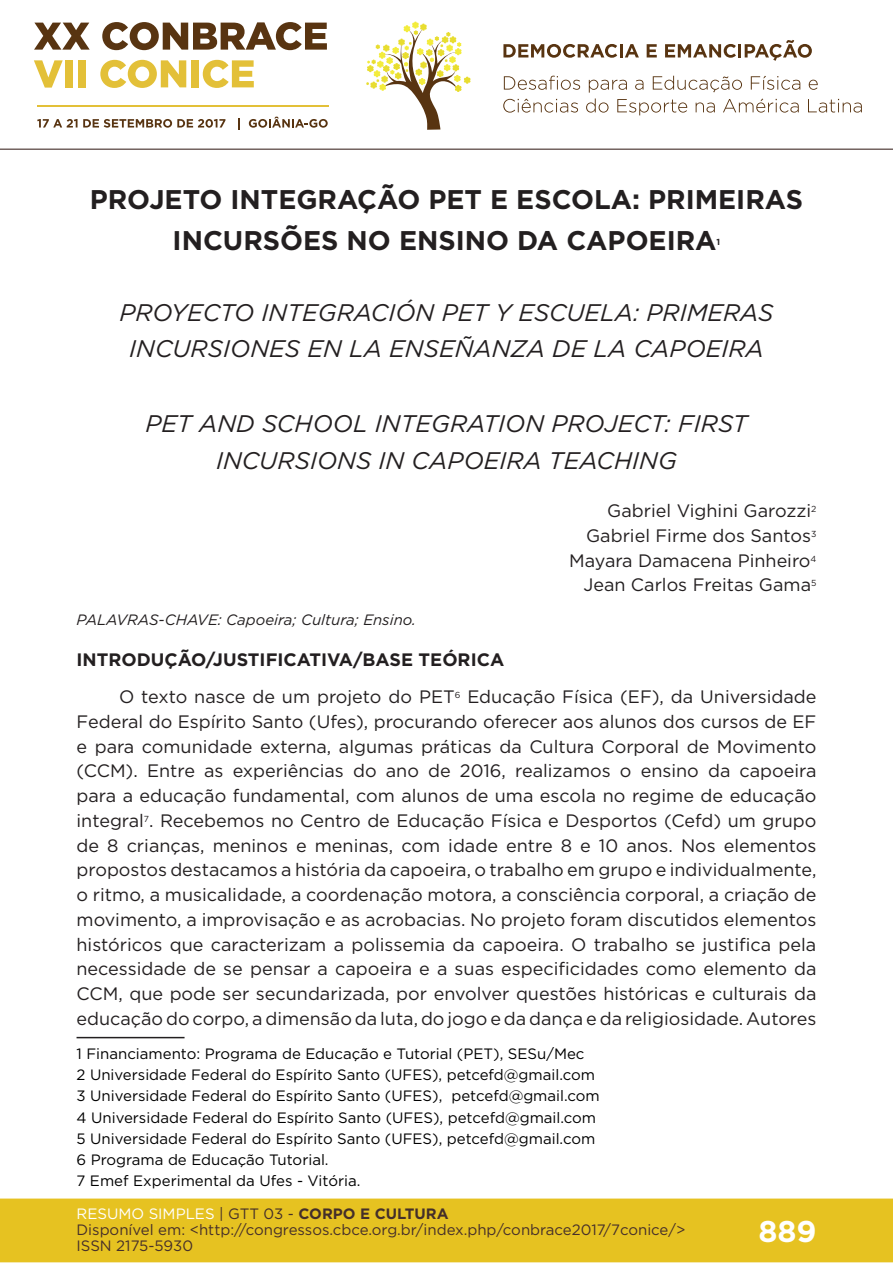
<style>
.page{position:relative;width:893px;height:1263px;background:#fff}
.page>*{position:absolute;margin:0;border:0;box-sizing:border-box;transform-origin:0 0}
.t1{font:700 30px "Gotham";color:#fff}
.t2{font:700 27px/41.2px "Gotham";color:#231f20;text-align:center}
.t3{font:italic 24px/36.8px "Gotham";color:#231f20;text-align:center}
.t4{font:18px/24.8px "Gotham";color:#231f20;text-align:right}
.t5{font:15px/21.3px "Gotham";color:#000001}
.t6{font:15px/16px "Gotham";color:#462f2a}
.t7{font:italic 15px "Gotham";color:#231f20}
.t8{font:700 8.7px "Gotham";color:#231f20}
.s1{font-weight:700}
.s2{color:#fff}
.s3{color:#442f2a}
.s4{font-weight:700;color:#442f2a}
</style>
<div class="page">
<div style="left:0;top:1198px;width:893px;height:64px;background:#e6c221;border:2px solid #e6c221"></div>
<svg style="left:34px;top:23px;width:56px;height:27px"></svg>
<svg style="left:102px;top:22px;width:225px;height:28px"></svg>
<svg style="left:34px;top:60px;width:29px;height:28px"></svg>
<div style="left:65px;top:60px;width:8px;height:27px;background:#e3c038"></div>
<div style="left:78px;top:60px;width:8px;height:27px;background:#e3c038"></div>
<svg style="left:100px;top:60px;width:86px;height:28px"></svg>
<div style="left:191px;top:60px;width:8px;height:27px;background:#e3c038"></div>
<svg style="left:203px;top:60px;width:51px;height:28px"></svg>
<svg style="left:37px;top:119px;width:188px;height:9px"></svg>
<svg style="left:238px;top:118px;width:2px;height:11px"></svg>
<svg style="left:249px;top:117px;width:79px;height:11px"></svg>
<hr style="left:37px;top:105px;width:291px;height:2px;background:#e3c038">
<svg style="left:366px;top:21px;width:105px;height:109px"></svg>
<svg style="left:503px;top:44px;width:136px;height:14px"></svg>
<svg style="left:647px;top:44px;width:10px;height:13px"></svg>
<svg style="left:665px;top:40px;width:147px;height:21px"></svg>
<svg style="left:504px;top:76px;width:76px;height:14px"></svg>
<svg style="left:809px;top:80px;width:9px;height:10px"></svg>
<svg style="left:503px;top:99px;width:75px;height:14px"></svg>
<svg style="left:586px;top:76px;width:214px;height:39px"></svg>
<svg style="left:808px;top:99px;width:54px;height:14px"></svg>
<hr style="left:0;top:149px;width:893px;height:1px;background:#442f2a">
<hr style="left:77px;top:1037px;width:108px;height:1px;background:#231f20">
<h2 class="t2" style="left:90px;top:178px;width:715px">PROJETO INTEGRAÇÃO PET E ESCOLA: PRIMEIRAS<br>INCURSÕES NO ENSINO DA CAPOEIRA</h2>
<p class="t8" style="left:717px;top:236px;width:5px">1</p>
<h3 class="t3" style="left:119px;top:293px;width:656px">PROYECTO INTEGRACIÓN PET Y ESCUELA: PRIMERAS<br>INCURSIONES EN LA ENSEÑANZA DE LA CAPOEIRA</h3>
<h3 class="t3" style="left:146px;top:405px;width:603px">PET AND SCHOOL INTEGRATION PROJECT: FIRST<br>INCURSIONS IN CAPOEIRA TEACHING</h3>
<p class="t4" style="left:569px;top:498px;width:249px">Gabriel Vighini Garozzi<sup>2<br></sup>Gabriel Firme dos Santos<sup>3<br></sup>Mayara Damacena Pinheiro<sup>4<br></sup>Jean Carlos Freitas Gama<sup>5</sup></p>
<p class="t7" style="left:77px;top:610px;width:341px">PALAVRAS-CHAVE: Capoeira; Cultura; Ensino.</p>
<p class="t4" style="left:119px;top:640px;width:699px;line-height:37.5px;text-align:left;text-indent:-43px"><span class="s1">INTRODUÇÃO/JUSTIFICATIVA/BASE TEÓRICA<br></span>O texto nasce de um projeto do PET<sup>6</sup> Educação Física (EF), da Universidade</p>
<p class="t4" style="left:77px;top:709px;width:741px;text-align:justify">Federal do Espírito Santo (Ufes), procurando oferecer aos alunos dos cursos de EF e para comunidade externa, algumas práticas da Cultura Corporal de Movimento (CCM). Entre as experiências do ano de 2016, realizamos o ensino da capoeira para a educação fundamental, com alunos de uma escola no regime de educação integral<sup>7</sup>. Recebemos no Centro de Educação Física e Desportos (Cefd) um grupo de 8 crianças, meninos e meninas, com idade entre 8 e 10 anos. Nos elementos propostos destacamos a história da capoeira, o trabalho em grupo e individualmente, o ritmo, a musicalidade, a coordenação motora, a consciência corporal, a criação de movimento, a improvisação e as acrobacias. No projeto foram discutidos elementos históricos que caracterizam a polissemia da capoeira. O trabalho se justifica pela necessidade de se pensar a capoeira e a suas especificidades como elemento da CCM, que pode ser secundarizada, por envolver questões históricas e culturais da educação do corpo, a dimensão da luta, do jogo e da dança e da religiosidade. Autores</p>
<p class="t5" style="left:77px;top:1042px;width:525px">1 Financiamento: Programa de Educação e Tutorial (PET), SESu/Mec<br>2 Universidade Federal do Espírito Santo (UFES), petcefd@gmail.com 3 Universidade Federal do Espírito Santo (UFES), petcefd@gmail.com 4 Universidade Federal do Espírito Santo (UFES), petcefd@gmail.com 5 Universidade Federal do Espírito Santo (UFES), petcefd@gmail.com 6 Programa de Educação Tutorial.<br>7 Emef Experimental da Ufes - Vitória.</p>
<p class="t6" style="left:77px;top:1205px;width:610px"><span class="s2">RESUMO SIMPLES</span> <span class="s3">| GTT 03 -</span> <span class="s4">CORPO E CULTURA<br></span>Disponível em: &lt;http://congressos.cbce.org.br/index.php/conbrace2017/7conice/&gt;<br>ISSN 2175-5930</p>
<h1 class="t1" style="left:758px;top:1212px;width:60px">889</h1>
</div>
